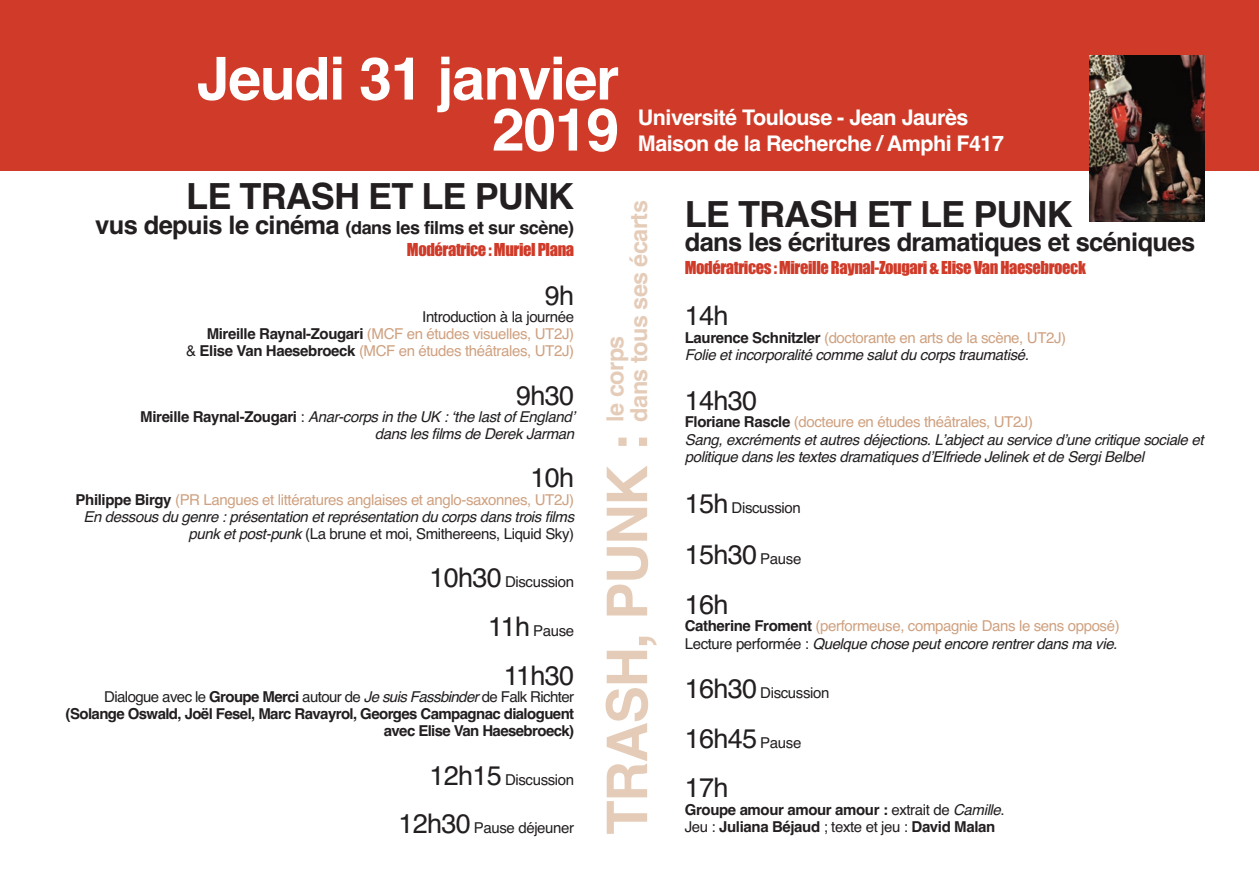
<style>
.page{position:relative;width:1259px;height:893px;background:#fff}
.page>*{position:absolute;margin:0;border:0;box-sizing:border-box;transform-origin:0 0}
.t1{font:700 59.25px/51px "Helvetica";letter-spacing:-.025em;color:#fff;text-align:right}
.t2{font:700 56.1px "Helvetica";letter-spacing:-.025em;color:#e5ccb8}
.t3{font:700 36px "Helvetica";letter-spacing:-.025em;color:#231f20}
.t4{font:27px/50.1px "Helvetica";letter-spacing:-.025em;color:#231f20}
.t5{font:700 25.5px "Helvetica";letter-spacing:-.025em;color:#231f20}
.t6{font:700 23.55px/23.5px "Helvetica";letter-spacing:-.025em;color:#e5ccb8}
.t7{font:700 21.45px/25.8px "Helvetica";letter-spacing:-.025em;color:#fff}
.t8{font:700 18px "Helvetica";letter-spacing:-.025em;color:#231f20}
.t9{font:16.5px "Impact";letter-spacing:-.025em;color:#d03b29}
.t10{font:italic 15px/17.1px "Helvetica";letter-spacing:-.025em;color:#231f20;text-align:right}
.t11{font:15px/17.1px "Helvetica";letter-spacing:-.025em;color:#cfa180;text-align:right}
.t12{font:700 15px/17.1px "Helvetica";letter-spacing:-.04em;color:#231f20;text-align:right}
.t13{font:15px "Helvetica";letter-spacing:-.025em;color:#231f20}
.s1{font-size:25.5px}
.s2{color:#231f20}
.s3{font-weight:700;color:#231f20}
.s4{font-weight:700;font-style:normal}
.s5{font-style:normal}
.s6{font-style:normal;color:#cfa180}
.s7{font-size:27px}
.s8{font-weight:400}
.s9{font-weight:400;font-style:italic}
.s10{font-size:15px}
.s11{font-style:italic;color:#231f20}
</style>
<div class="page">
<div style="left:0;top:0;width:1259px;height:171px;background:#d03b29"></div>
<img style="left:1089px;top:55px;width:116px;height:166px">
<h1 class="t1" style="left:197px;top:54px;width:424px">Jeudi 31 janvier<br>2019</h1>
<h3 class="t7" style="left:638px;top:105px;width:367px">Université Toulouse - Jean Jaurès<br>Maison de la Recherche / Amphi F417</h3>
<h3 class="t3" style="left:186px;top:176px;width:389px">LE TRASH ET LE PUNK</h3>
<p class="t8" style="left:95px;top:217px;width:480px"><span class="s1">vus depuis le cinéma</span> (dans les films et sur scène)</p>
<p class="t9" style="left:407px;top:241px;width:169px">Modératrice : Muriel Plana</p>
<h3 class="t4" style="left:545px;top:270px;width:31px">9h</h3>
<p class="t11" style="left:186px;top:308px;width:389px"><span class="s2">Introduction à la journée<br></span><span class="s3">Mireille Raynal-Zougari</span> (MCF en études visuelles, UT2J)<br><span class="s2">&amp;</span> <span class="s3">Elise Van Haesebroeck</span> (MCF en études théâtrales, UT2J)</p>
<h3 class="t4" style="left:516px;top:370px;width:60px">9h30</h3>
<p class="t10" style="left:140px;top:408px;width:436px"><span class="s4">Mireille Raynal-Zougari</span> <span class="s5">:</span> Anar-corps in the UK : ‘the last of England’ dans les films de Derek Jarman</p>
<h3 class="t4" style="left:530px;top:453px;width:45px">10h</h3>
<p class="t10" style="left:76px;top:491px;width:500px"><span class="s4">Philippe Birgy</span> <span class="s6">(PR Langues et littératures anglaises et anglo-saxonnes, UT2J)<br></span>En dessous du genre : présentation et représentation du corps dans trois films punk et post-punk <span class="s5">(La brune et moi, Smithereens, Liquid Sky)</span></p>
<p class="t13" style="left:429px;top:573px;width:146px"><span class="s7">10h30</span> Discussion</p>
<p class="t13" style="left:488px;top:622px;width:87px"><span class="s7">11h</span> Pause</p>
<h3 class="t4" style="left:504px;top:650px;width:72px">11h30</h3>
<p class="t12" style="left:66px;top:688px;width:510px"><span class="s8">Dialogue avec le</span> Groupe Merci <span class="s8">autour de</span> <span class="s9">Je suis Fassbinder</span> <span class="s8">de Falk Richter </span>(Solange Oswald, Joël Fesel, Marc Ravayrol, Georges Campagnac dialoguent avec Elise Van Haesebroeck)</p>
<p class="t13" style="left:429px;top:770px;width:146px"><span class="s7">12h15</span> Discussion</p>
<p class="t13" style="left:398px;top:819px;width:177px"><span class="s7">12h30</span> Pause déjeuner</p>
<h3 class="t6" style="left:604px;top:422px;width:223px;rotate:-90deg">le corps<br>dans tous ses écarts</h3>
<h2 class="t2" style="left:595px;top:835px;width:403px;rotate:-90deg">TRASH, PUNK :</h2>
<h3 class="t3" style="left:685px;top:193px;width:389px">LE TRASH ET LE PUNK</h3>
<h3 class="t5" style="left:685px;top:228px;width:512px">dans les écritures dramatiques et scéniques</h3>
<p class="t9" style="left:685px;top:259px;width:403px">Modératrices : Mireille Raynal-Zougari &amp; Elise Van Haesebroeck</p>
<h3 class="t4" style="left:685px;top:291px;width:45px">14h</h3>
<p class="t10" style="left:685px;top:329px;width:383px;line-height:17.5px;text-align:left"><span class="s4">Laurence Schnitzler</span> <span class="s6">(doctorante en arts de la scène, UT2J)<br></span>Folie et incorporalité comme salut du corps traumatisé.</p>
<h3 class="t4" style="left:685px;top:375px;width:74px">14h30</h3>
<p class="t10" style="left:685px;top:413px;width:520px;line-height:17.5px;text-align:left"><span class="s4">Floriane Rascle</span> <span class="s6">(docteure en études théâtrales, UT2J)<br></span>Sang, excréments et autres déjections. L’abject au service d’une critique sociale et politique dans les textes dramatiques d’Elfriede Jelinek et de Sergi Belbel</p>
<p class="t13" style="left:685px;top:499px;width:117px"><span class="s7">15h</span> Discussion</p>
<h3 class="t4" style="left:685px;top:529px;width:118px">15h30 <span class="s10">Pause<br></span>16h</h3>
<p class="t11" style="left:685px;top:617px;width:436px;line-height:17.5px;text-align:left"><span class="s3">Catherine Froment</span> (performeuse, compagnie Dans le sens opposé)<br><span class="s2">Lecture performée :</span> <span class="s11">Quelque chose peut encore rentrer dans ma vie.</span></p>
<p class="t13" style="left:685px;top:684px;width:146px"><span class="s7">16h30</span> Discussion</p>
<h3 class="t4" style="left:685px;top:714px;width:118px;line-height:49.5px">16h45 <span class="s10">Pause<br></span>17h</h3>
<p class="t12" style="left:685px;top:801px;width:321px;line-height:17.5px;text-align:left">Groupe amour amour amour : <span class="s8">extrait de</span> <span class="s9">Camille</span><span class="s8">.<br>Jeu :</span> Juliana Béjaud <span class="s8">; texte et jeu :</span> David Malan</p>
</div>
